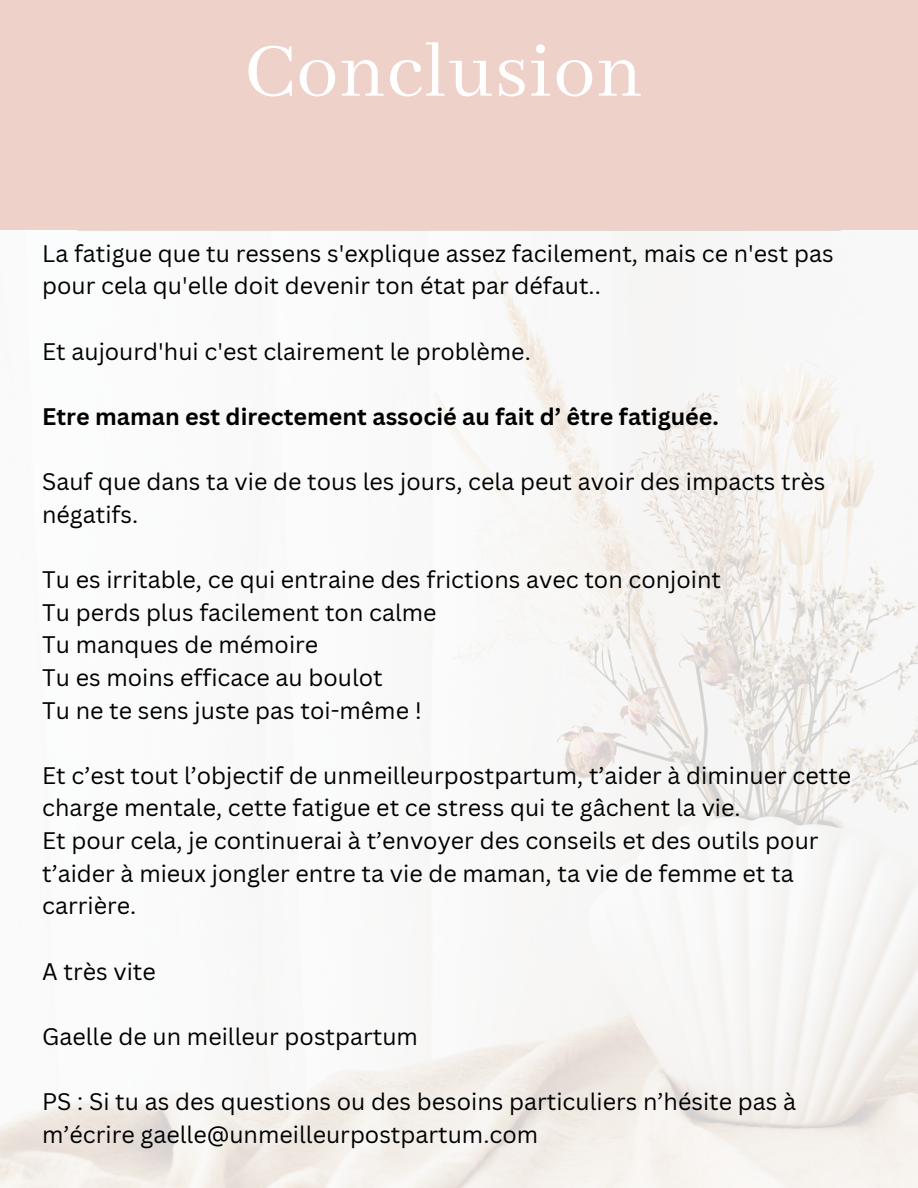
<style>
.page{position:relative;width:918px;height:1188px;background:#fff}
.page>*{position:absolute;margin:0;border:0;box-sizing:border-box;transform-origin:0 0}
.t1{font:84px "Abhaya Libre";letter-spacing:.01em;color:#fff}
.t2{font:23.25px/32.7px "Canva Sans";color:#000}
.t3{font:700 23.25px "Canva Sans";color:#000}
</style>
<div class="page">
<img style="left:0;top:230px;width:918px;height:958px">
<div style="left:0;top:0;width:918px;height:230px;background:#eed1c9"></div>
<p class="t1" style="left:244px;top:25px;width:400px">Conclusion</p>
<p class="t2" style="left:42px;top:236px;width:793px">La fatigue que tu ressens s'explique assez facilement, mais ce n'est pas pour cela qu'elle doit devenir ton état par défaut..</p>
<p class="t2" style="left:42px;top:334px;width:490px">Et aujourd'hui c'est clairement le problème.</p>
<p class="t3" style="left:42px;top:400px;width:678px">Etre maman est directement associé au fait d’ être fatiguée.</p>
<p class="t2" style="left:42px;top:465px;width:785px">Sauf que dans ta vie de tous les jours, cela peut avoir des impacts très négatifs.</p>
<p class="t2" style="left:42px;top:563px;width:680px">Tu es irritable, ce qui entraine des frictions avec ton conjoint</p>
<p class="t2" style="left:42px;top:595px;width:396px">Tu perds plus facilement ton calme</p>
<p class="t2" style="left:42px;top:628px;width:278px">Tu manques de mémoire</p>
<p class="t2" style="left:42px;top:661px;width:342px">Tu es moins efficace au boulot</p>
<p class="t2" style="left:42px;top:693px;width:381px">Tu ne te sens juste pas toi-même !</p>
<p class="t2" style="left:42px;top:758px;width:811px">Et c’est tout l’objectif de unmeilleurpostpartum, t’aider à diminuer cette charge mentale, cette fatigue et ce stress qui te gâchent la vie.</p>
<p class="t2" style="left:42px;top:824px;width:778px">Et pour cela, je continuerai à t’envoyer des conseils et des outils pour t’aider à mieux jongler entre ta vie de maman, ta vie de femme et ta carrière.</p>
<p class="t2" style="left:42px;top:954px;width:115px">A très vite</p>
<p class="t2" style="left:42px;top:1019px;width:377px">Gaelle de un meilleur postpartum</p>
<p class="t2" style="left:42px;top:1085px;width:755px">PS : Si tu as des questions ou des besoins particuliers n’hésite pas à m’écrire gaelle@unmeilleurpostpartum.com</p>
</div>
